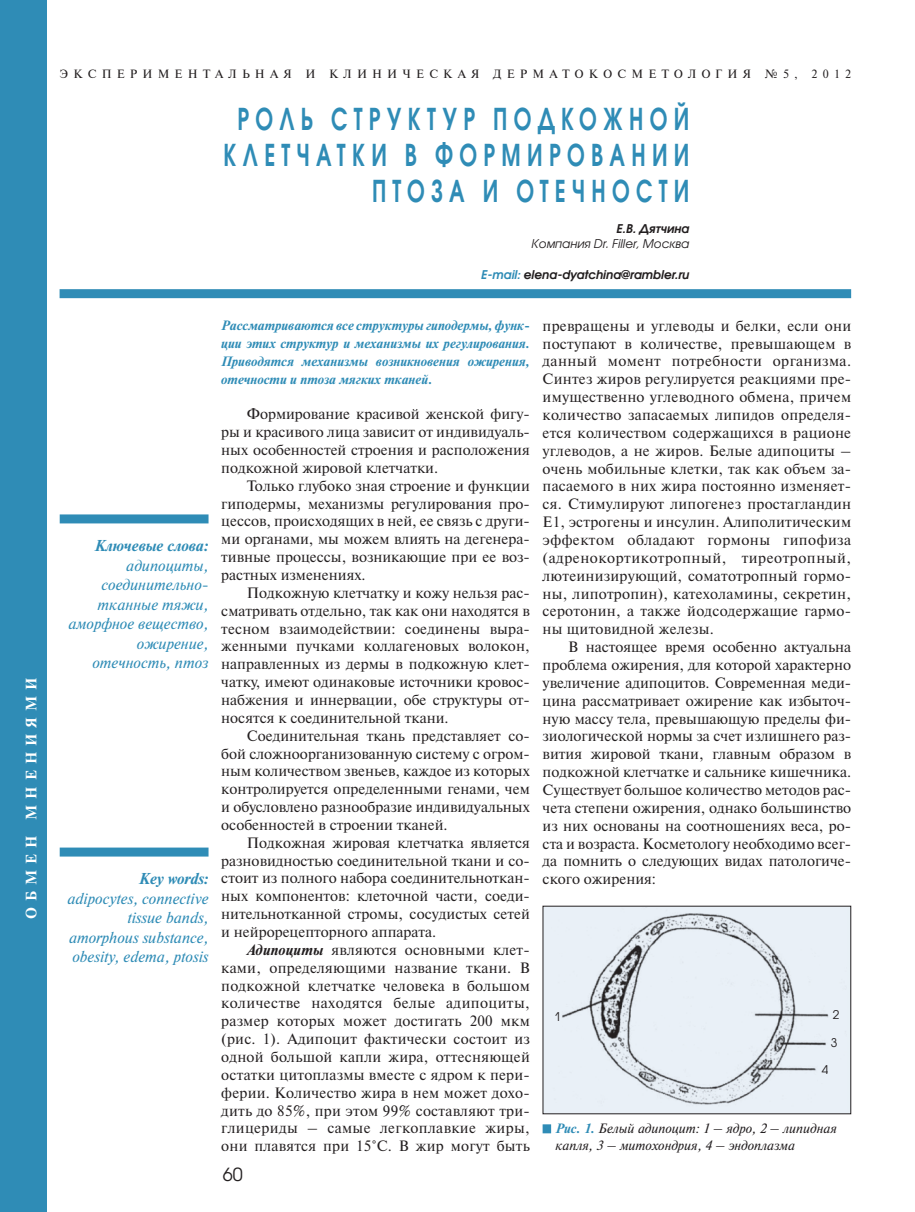
<style>
.page{position:relative;width:915px;height:1212px;background:#fff}
.page>*{position:absolute;margin:0;border:0;box-sizing:border-box;transform-origin:0 0}
.t1{font:600 30px/36px "Avant Garde Gothic C";letter-spacing:.3em;color:#2f8cb6;text-align:right;scale:.7 1}
.t2{font:18px "Avant Garde Gothic C";color:#231f20}
.t3{font:italic 15.75px/19.5px "Newton C";color:#2f8cb6;text-align:right}
.t4{font:italic 700 15.75px "Newton C";color:#2f8cb6}
.t5{font:15px/17.9px "Newton C";color:#231f20;text-align:justify}
.t6{font:700 15px "Newton C";letter-spacing:.4em;color:#fff}
.t7{font:italic 700 13.5px/18px "Newton C";color:#2f8cb6;text-align:justify}
.t8{font:italic 13.5px/16.2px "Newton C";color:#231f20}
.t9{font:12px "Newton C";letter-spacing:.43em;color:#231f20}
.t10{font:italic 600 12px "Avant Garde Gothic C";color:#231f20}
.t11{font:italic 12px "Avant Garde Gothic C";color:#231f20}
.t12{font:12px "Avant Garde Gothic C";color:#231f20}
.s1{color:#2f8cb6}
.s2{font-weight:700;font-style:italic}
.s3{font-weight:700;color:#2f8cb6}
</style>
<div class="page">
<div style="left:0;top:0;width:47px;height:1212px;background:#2f8cb6"></div>
<div style="left:60px;top:289px;width:790px;height:9px;background:#2f8cb6"></div>
<div style="left:60px;top:514px;width:148px;height:9px;background:#2f8cb6"></div>
<div style="left:60px;top:847px;width:148px;height:9px;background:#2f8cb6"></div>
<img style="left:546px;top:908px;width:299px;height:204px">
<div style="left:542px;top:1124px;width:9px;height:9px;background:#2f8cb6"></div>
<p class="t6" style="left:26px;top:918px;width:242px;rotate:-90deg">ОБМЕН МНЕНИЯМИ</p>
<p class="t9" style="left:60px;top:69px;width:792px">ЭКСПЕРИМЕНТАЛЬНАЯ И КЛИНИЧЕСКАЯ ДЕРМАТОКОСМЕТОЛОГИЯ №5, 2012</p>
<h1 class="t1" style="left:223px;top:104px;width:666px">РОЛЬ СТРУКТУР ПОДКОЖНОЙ<br>КЛЕТЧАТКИ В ФОРМИРОВАНИИ<br>ПТОЗА И ОТЕЧНОСТИ</h1>
<p class="t10" style="left:616px;top:224px;width:74px">Е.В. Дятчина</p>
<p class="t11" style="left:531px;top:239px;width:159px">Компания Dr. Filler, Москва</p>
<p class="t10" style="left:481px;top:270px;width:210px"><span class="s1">E-mail:</span> elena-dyatchina@rambler.ru</p>
<p class="t4" style="left:94px;top:540px;width:116px">Ключевые слова:</p>
<p class="t3" style="left:68px;top:557px;width:141px">адипоциты, соединительно&shy;тканные тяжи, аморфное вещество, ожирение, отечность, птоз</p>
<p class="t4" style="left:139px;top:873px;width:71px">Key words:</p>
<p class="t3" style="left:67px;top:890px;width:142px">adipocytes, connective tissue bands, amorphous substance, obesity, edema, ptosis</p>
<p class="t7" style="left:221px;top:317px;width:310px">Рассматриваются все структуры гиподермы, функ&shy;ции этих структур и механизмы их регулирования.<br>Приводятся механизмы возникновения ожирения, отечности и птоза мягких тканей.</p>
<p class="t5" style="left:221px;top:406px;width:310px;text-indent:26px">Формирование красивой женской фигу&shy;ры и красивого лица зависит от индивидуаль&shy;ных особенностей строения и расположения подкожной жировой клетчатки.</p>
<p class="t5" style="left:221px;top:478px;width:310px;text-indent:26px">Только глубоко зная строение и функции гиподермы, механизмы регулирования про&shy;цессов, происходящих в ней, ее связь с други&shy;ми органами, мы можем влиять на дегенера&shy;тивные процессы, возникающие при ее воз&shy;растных изменениях.</p>
<p class="t5" style="left:221px;top:585px;width:310px;text-indent:26px">Подкожную клетчатку и кожу нельзя рас&shy;сматривать отдельно, так как они находятся в тесном взаимодействии: соединены выра&shy;женными пучками коллагеновых волокон, направленных из дермы в подкожную клет&shy;чатку, имеют одинаковые источники кровос&shy;набжения и иннервации, обе структуры от&shy;носятся к соединительной ткани.</p>
<p class="t5" style="left:221px;top:728px;width:310px;text-indent:26px">Соединительная ткань представляет со&shy;бой сложноорганизованную систему с огром&shy;ным количеством звеньев, каждое из которых контролируется определенными генами, чем и обусловлено разнообразие индивидуальных особенностей в строении тканей.</p>
<p class="t5" style="left:221px;top:835px;width:310px;text-indent:26px">Подкожная жировая клетчатка является разновидностью соединительной ткани и со&shy;стоит из полного набора соединительноткан&shy;ных компонентов: клеточной части, соеди&shy;нительнотканной стромы, сосудистых сетей и нейрорецепторного аппарата.</p>
<p class="t5" style="left:221px;top:942px;width:310px;text-indent:26px"><span class="s2">Адипоциты</span> являются основными клет&shy;ками, определяющими название ткани. В подкожной клетчатке человека в большом количестве находятся белые адипоциты, размер которых может достигать 200 мкм (рис. 1). Адипоцит фактически состоит из одной большой капли жира, оттесняющей остатки цитоплазмы вместе с ядром к пери&shy;ферии. Количество жира в нем может дохо&shy;дить до 85%, при этом 99% составляют три&shy;глицериды – самые легкоплавкие жиры, они плавятся при 15°С. В жир могут быть</p>
<p class="t2" style="left:223px;top:1167px;width:21px">60</p>
<p class="t5" style="left:542px;top:318px;width:310px">превращены и углеводы и белки, если они поступают в количестве, превышающем в данный момент потребности организма.<br>Синтез жиров регулируется реакциями пре&shy;имущественно углеводного обмена, причем количество запасаемых липидов определя&shy;ется количеством содержащихся в рационе углеводов, а не жиров. Белые адипоциты – очень мобильные клетки, так как объем за&shy;пасаемого в них жира постоянно изменяет&shy;ся. Стимулируют липогенез простагландин Е1, эстрогены и инсулин. Алиполитическим эффектом обладают гормоны гипофиза (адренокортикотропный, тиреотропный, лютеинизирующий, соматотропный гормо&shy;ны, липотропин), катехоламины, секретин, серотонин, а также йодсодержащие гармо&shy;ны щитовидной железы.</p>
<p class="t5" style="left:542px;top:639px;width:310px;text-indent:26px">В настоящее время особенно актуальна проблема ожирения, для которой характерно увеличение адипоцитов. Современная меди&shy;цина рассматривает ожирение как избыточ&shy;ную массу тела, превышающую пределы фи&shy;зиологической нормы за счет излишнего раз&shy;вития жировой ткани, главным образом в подкожной клетчатке и сальнике кишечника.<br>Существует большое количество методов рас&shy;чета степени ожирения, однако большинство из них основаны на соотношениях веса, ро&shy;ста и возраста. Косметологу необходимо всег&shy;да помнить о следующих видах патологиче&shy;ского ожирения:</p>
<p class="t12" style="left:554px;top:1012px;width:8px">1</p>
<p class="t12" style="left:832px;top:1010px;width:8px">2</p>
<p class="t12" style="left:830px;top:1038px;width:8px">3</p>
<p class="t12" style="left:821px;top:1065px;width:8px">4</p>
<p class="t8" style="left:555px;top:1122px;width:283px"><span class="s3">Рис. 1.</span> Белый адипоцит: 1 – ядро, 2 – липидная капля, 3 – митохондрия, 4 – эндоплазма</p>
</div>
